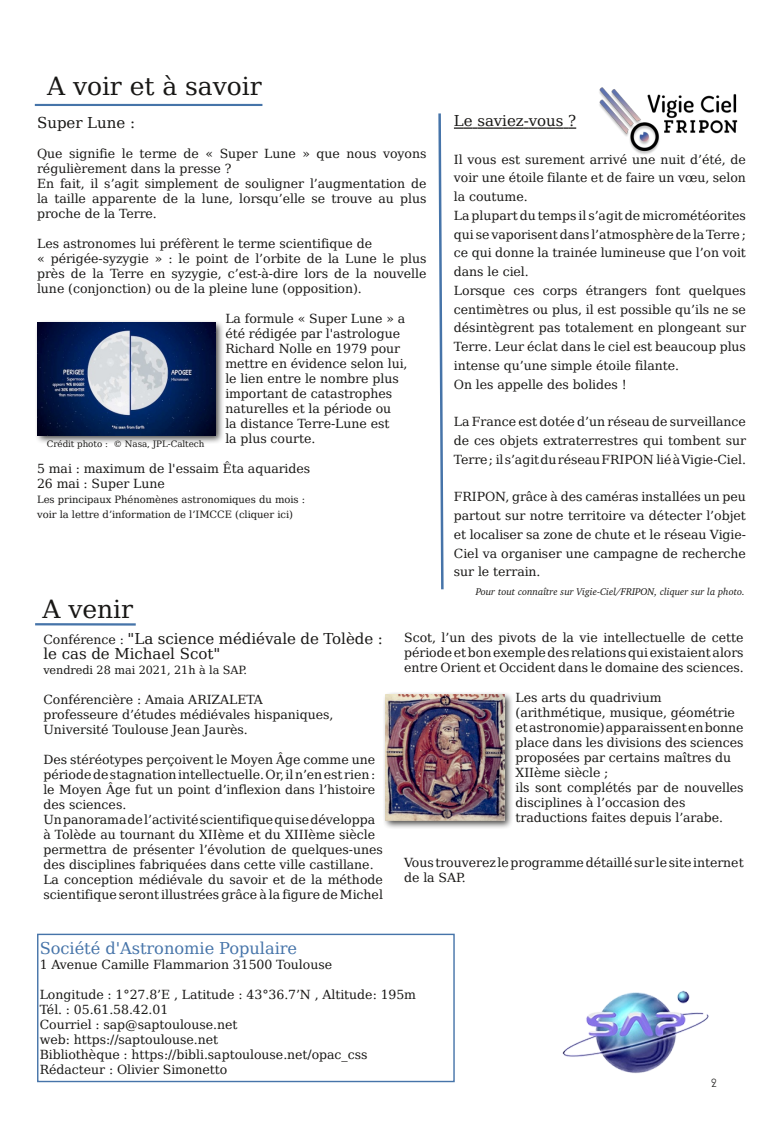
<style>
.page{position:relative;width:780px;height:1124px;background:#fff}
.page>*{position:absolute;margin:0;border:0;box-sizing:border-box;transform-origin:0 0}
.t1{font:25px "Bitstream Vera Serif";letter-spacing:-.005em;color:#181715}
.t2{font:16.25px "Bitstream Vera Serif";letter-spacing:-.005em;color:#4674a9}
.t3{font:15px/15px "Bitstream Vera Serif";color:#181715}
.t4{font:12.5px/15px "Bitstream Vera Serif";letter-spacing:-.005em;color:#181715}
.t5{font:12.5px "ARBONNIE";color:#181715}
.t6{font:11.25px "Bitstream Vera Serif";letter-spacing:-.005em;color:#181715}
.t7{font:10px/15px "Bitstream Vera Serif";letter-spacing:-.005em;color:#181715}
.t8{font:italic 10px "Charter BT";color:#181715}
.t9{font:8.75px "Bitstream Vera Serif";letter-spacing:-.005em;color:#181715}
.s1{font-size:12.5px}
</style>
<div class="page">
<div style="left:37px;top:933px;width:417px;height:148px;border:1px solid #4674a9"></div>
<hr style="left:35px;top:623px;width:101px;height:2px;background:#4674a9">
<hr style="left:35px;top:104px;width:227px;height:2px;background:#4674a9">
<svg style="left:454px;top:127px;width:122px;height:2px"></svg>
<svg style="left:438px;top:113px;width:6px;height:477px"></svg>
<img style="left:562px;top:990px;width:147px;height:83px">
<div style="left:382px;top:691px;width:131px;height:138px;background:#181715;opacity:.8"></div>
<img style="left:385px;top:694px;width:119px;height:126px">
<div style="left:34px;top:319px;width:190px;height:125px;background:#181715;opacity:.8"></div>
<img style="left:38px;top:322px;width:177px;height:113px">
<img style="left:599px;top:88px;width:139px;height:66px">
<h1 class="t1" style="left:47px;top:72px;width:216px">A voir et à savoir</h1>
<p class="t3" style="left:37px;top:115px;width:99px">Super Lune :</p>
<p class="t4" style="left:37px;top:146px;width:391px">Que signifie le terme de « Super Lune » que nous voyons régulièrement dans la presse ?<br>En fait, il s’agit simplement de souligner l’augmentation de la taille apparente de la lune, lorsqu’elle se trouve au plus proche de la Terre.</p>
<p class="t4" style="left:37px;top:236px;width:391px">Les astronomes lui préfèrent le terme scientifique de<br>« périgée-syzygie » : le point de l’orbite de la Lune le plus près de la Terre en syzygie, c’est-à-dire lors de la nouvelle lune (conjonction) ou de la pleine lune (opposition).</p>
<p class="t4" style="left:225px;top:311px;width:184px">La formule « Super Lune » a été rédigée par l'astrologue<br>Richard Nolle en 1979 pour mettre en évidence selon lui, le lien entre le nombre plus important de catastrophes naturelles et la période ou<br>la distance Terre-Lune est<br>la plus courte.</p>
<p class="t4" style="left:37px;top:461px;width:275px">5 mai : maximum de l'essaim Êta aquarides<br>26 mai : Super Lune</p>
<p class="t7" style="left:37px;top:492px;width:269px">Les principaux Phénomènes astronomiques du mois : voir la lettre d’information de l’IMCCE (cliquer ici)</p>
<p class="t9" style="left:47px;top:439px;width:159px">Crédit photo : © Nasa, JPL-Caltech</p>
<h1 class="t1" style="left:43px;top:594px;width:92px">A venir</h1>
<p class="t3" style="left:454px;top:113px;width:124px">Le saviez-vous ?</p>
<p class="t4" style="left:454px;top:150px;width:293px;line-height:18.8px">Il vous est surement arrivé une nuit d’été, de voir une étoile filante et de faire un vœu, selon la coutume.<br>La plupart du temps il s’agit de micrométéorites qui se vaporisentdans l’atmosphèrede laTerre ; ce qui donne la trainée lumineuse que l’on voit dans le ciel.<br>Lorsque ces corps étrangers font quelques centimètres ou plus, il est possible qu’ils ne se désintègrent pas totalement en plongeant sur Terre. Leur éclat dans le ciel est beaucoup plus intense qu’une simple étoile filante.<br>On les appelle des bolides !</p>
<p class="t4" style="left:454px;top:412px;width:293px;line-height:18.8px;text-align:justify">La France est dotée d’un réseau de surveillance de ces objets extraterrestres qui tombent sur Terre; ils’agitduréseauFRIPON liéàVigie-Ciel.</p>
<p class="t4" style="left:454px;top:487px;width:293px;line-height:18.8px;text-align:justify">FRIPON, grâce à des caméras installées un peu partout sur notre territoire va détecter l’objet et localiser sa zone de chute et le réseau Vigie-Ciel va organiser une campagne de recherche sur le terrain.</p>
<p class="t8" style="left:476px;top:587px;width:270px">Pour tout connaître sur Vigie-Ciel/FRIPON, cliquer sur la photo.</p>
<p class="t3" style="left:43px;top:631px;width:341px"><span class="s1">Conférence :</span> "La science médiévale de Tolède : le cas de Michael Scot"</p>
<p class="t6" style="left:43px;top:663px;width:205px">vendredi 28 mai 2021, 21h à la SAP.</p>
<p class="t4" style="left:43px;top:692px;width:291px">Conférencière : Amaia ARIZALETA professeure d’études médiévales hispaniques,<br>Université Toulouse Jean Jaurès.</p>
<p class="t4" style="left:43px;top:752px;width:341px">Des stéréotypes perçoivent le Moyen Âge comme une périodedestagnationintellectuelle.Or,iln’enest rien: le Moyen Âge fut un point d’inflexion dans l’histoire des sciences.<br>Unpanoramadel’activitéscientifiquequisedéveloppa à Tolède au tournant du XIIème et du XIIIème siècle permettra de présenter l’évolution de quelques-unes des disciplines fabriquées dans cette ville castillane.<br>La conception médiévale du savoir et de la méthode scientifique seront illustrées grâce à la figure de Michel</p>
<p class="t4" style="left:404px;top:630px;width:341px;text-align:justify">Scot, l’un des pivots de la vie intellectuelle de cette périodeetbonexempledes relationsquiexistaientalors entre Orient et Occident dans le domaine des sciences.</p>
<p class="t4" style="left:515px;top:690px;width:230px">Les arts du quadrivium (arithmétique, musique, géométrie etastronomie)apparaissentenbonne place dans les divisions des sciences proposées par certains maîtres du<br>XIIème siècle ;<br>ils sont complétés par de nouvelles disciplines à l’occasion des traductions faites depuis l’arabe.</p>
<p class="t4" style="left:404px;top:855px;width:341px">Voustrouverezleprogrammedétaillésur lesiteinternet de la SAP.</p>
<h2 class="t2" style="left:40px;top:938px;width:259px">Société d'Astronomie Populaire</h2>
<p class="t4" style="left:40px;top:956px;width:294px">1 Avenue Camille Flammarion 31500 Toulouse</p>
<p class="t4" style="left:40px;top:986px;width:378px">Longitude : 1°27.8’E , Latitude : 43°36.7’N , Altitude: 195m Tél. : 05.61.58.42.01<br>Courriel : sap@saptoulouse.net<br>web: https://saptoulouse.net<br>Bibliothèque : https://bibli.saptoulouse.net/opac_css Rédacteur : Olivier Simonetto</p>
<p class="t5" style="left:711px;top:1075px;width:7px">2</p>
</div>
